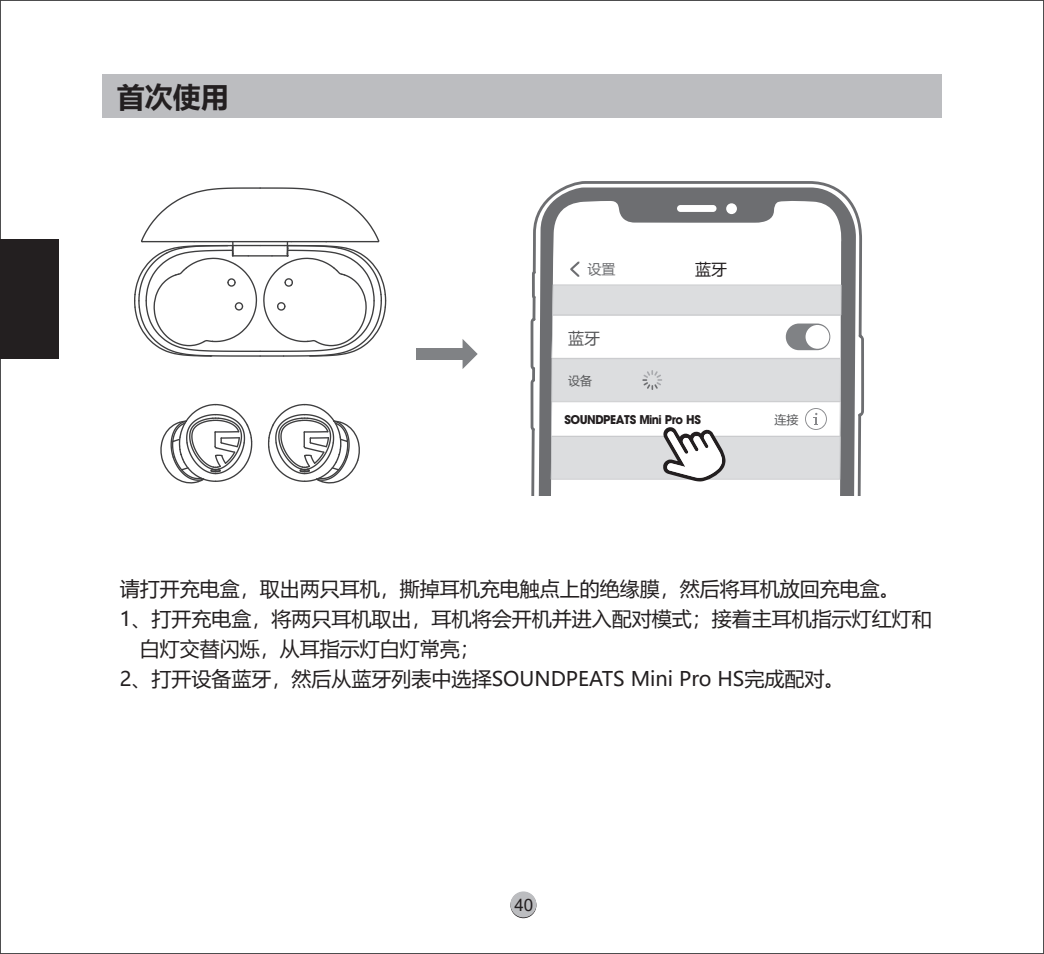
<style>
.page{position:relative;width:1044px;height:954px;background:#fff}
.page>*{position:absolute;margin:0;border:0;box-sizing:border-box;transform-origin:0 0}
.t1{font:700 28px "Microsoft Ya Hei";color:#231f20}
.t2{font:20px "Microsoft Ya Hei";color:#231f20}
.t3{font:17.2px "Arial";color:#231f20}
.t4{font:16px "Microsoft Ya Hei";color:#231f20}
.t5{font:16px "Microsoft Ya Hei";color:#57585a}
.t6{font:14px "Microsoft Ya Hei";color:#6c6d70}
.t7{font:700 12px "ITC Avant Garde Pro";letter-spacing:-.035em;color:#231f20;scale:.95 1}
.t8{font:12px "Microsoft Ya Hei";color:#57585a}
</style>
<div class="page">
<svg style="left:510px;top:892px;width:26px;height:26px"></svg>
<div style="left:510px;top:891px;width:26px;height:26px;background:#bcbdc0;border-radius:50%"></div>
<div style="left:102px;top:74px;width:840px;height:44px;background:#bcbdc0"></div>
<div style="left:416px;top:348px;width:47px;height:11px;background:#808285"></div>
<svg style="left:463px;top:339px;width:15px;height:30px"></svg>
<svg style="left:533px;top:181px;width:329px;height:80px"></svg>
<svg style="left:530px;top:261px;width:334px;height:234px"></svg>
<div style="left:0;top:239px;width:58px;height:119px;background:#231f20"></div>
<svg style="left:160px;top:403px;width:93px;height:81px"></svg>
<svg style="left:268px;top:403px;width:92px;height:81px"></svg>
<svg style="left:134px;top:187px;width:253px;height:170px"></svg>
<h1 class="t1" style="left:117px;top:78px;width:113px">首次使用</h1>
<p class="t6" style="left:587px;top:259px;width:29px">设置</p>
<p class="t4" style="left:695px;top:258px;width:33px">蓝牙</p>
<p class="t5" style="left:568px;top:327px;width:33px">蓝牙</p>
<p class="t8" style="left:568px;top:373px;width:25px">设备</p>
<p class="t7" style="left:564px;top:411px;width:145px">SOUNDPEATS Mini Pro HS</p>
<p class="t8" style="left:775px;top:411px;width:25px">连接</p>
<p class="t2" style="left:120px;top:575px;width:782px">请打开充电盒，取出两只耳机，撕掉耳机充电触点上的绝缘膜，然后将耳机放回充电盒。</p>
<p class="t2" style="left:120px;top:605px;width:813px">1、打开充电盒，将两只耳机取出，耳机将会开机并进入配对模式；接着主耳机指示灯红灯和</p>
<p class="t2" style="left:140px;top:635px;width:341px">白灯交替闪烁，从耳指示灯白灯常亮；</p>
<p class="t2" style="left:120px;top:665px;width:726px">2、打开设备蓝牙，然后从蓝牙列表中选择SOUNDPEATS Mini Pro HS完成配对。</p>
<p class="t3" style="left:514px;top:892px;width:20px">40</p>
</div>
